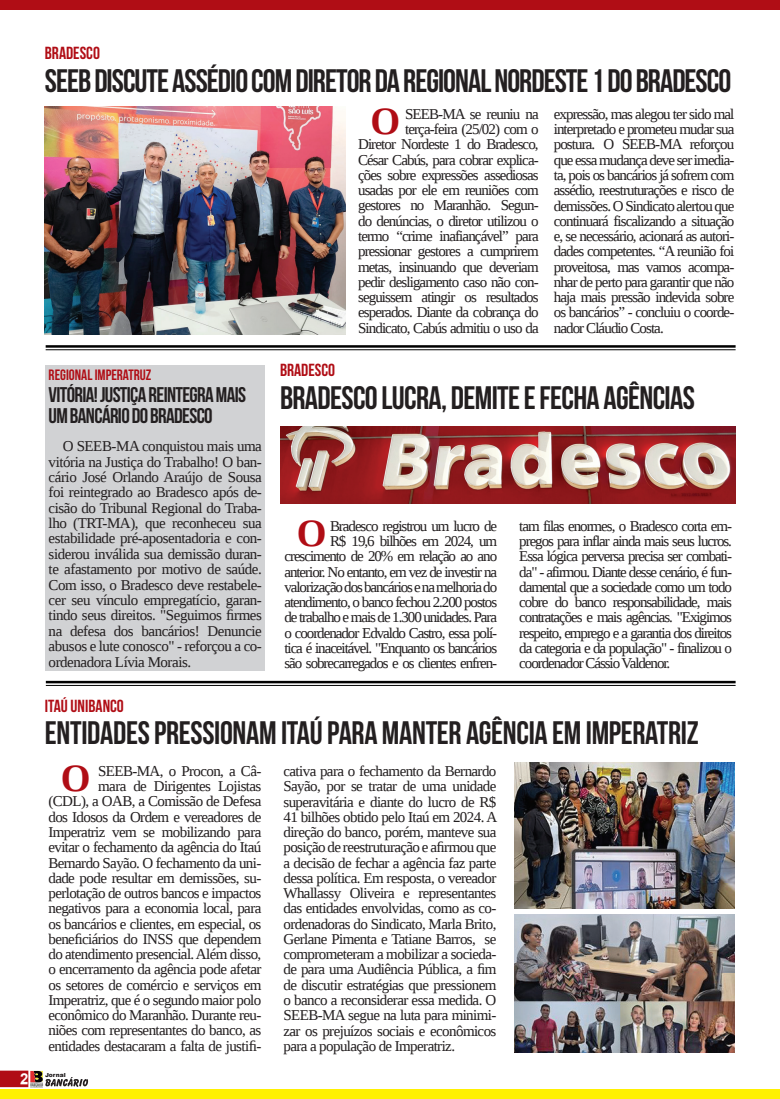
<style>
.page{position:relative;width:780px;height:1099px;background:#fff}
.page>*{position:absolute;margin:0;border:0;box-sizing:border-box;transform-origin:0 0}
.t1{font:700 38.25px "Liberation Serif";color:#b00d15}
.t2{font:32.5px "Bebas Neue";letter-spacing:-.02em;color:#231f20}
.t3{font:21.25px/21.2px "Bebas Neue";letter-spacing:-.03em;color:#231f20}
.t4{font:17.5px "Bebas Neue";color:#b00d15}
.t5{font:15px/15.2px "Liberation Serif";letter-spacing:-.06em;color:#231f20;text-align:justify}
.t6{font:15px/15.2px "Liberation Serif";letter-spacing:-.04em;color:#231f20;text-align:right}
.t7{font:15px "Bebas Neue";color:#b00d15}
.t8{font:700 15px "Arial";color:#fff}
.t9{font:900 6px "Arial";color:#231f20}
</style>
<div class="page">
<svg style="left:0;top:1070px;width:88px;height:18px"></svg>
<div style="left:0;top:1089px;width:779px;height:9px;background:#fff101"></div>
<div style="left:0;top:0;width:779px;height:10px;background:#b00d15"></div>
<hr style="left:46px;top:680px;width:689px;height:3px;background:#000">
<hr style="left:46px;top:685px;width:689px;height:1px;background:#000">
<hr style="left:46px;top:345px;width:689px;height:2px;background:#000">
<hr style="left:46px;top:349px;width:689px;height:1px;background:#000">
<img style="left:45px;top:106px;width:300px;height:229px">
<img style="left:281px;top:426px;width:454px;height:77px">
<div style="left:45px;top:365px;width:220px;height:305px;background:#d1d2d4"></div>
<img style="left:515px;top:762px;width:220px;height:146px">
<img style="left:515px;top:914px;width:219px;height:137px">
<p class="t4" style="left:45px;top:44px;width:57px">BRADESCO</p>
<h2 class="t2" style="left:45px;top:63px;width:687px">SEEB DISCUTE ASSÉDIO COM DIRETOR DA REGIONAL NORDESTE 1 DO BRADESCO</h2>
<p class="t7" style="left:49px;top:367px;width:104px">REGIONAL IMPERATRUZ</p>
<h3 class="t3" style="left:49px;top:383px;width:199px">VITÓRIA! JUSTIÇA REINTEGRA MAIS<br>UM BANCÁRIO DO BRADESCO</h3>
<p class="t5" style="left:49px;top:438px;width:215px;text-indent:14px">O SEEB-MA conquistou mais uma vitória na Justiça do Trabalho! O ban&shy;cário José Orlando Araújo de Sousa foi reintegrado ao Bradesco após de&shy;cisão do Tribunal Regional do Traba&shy;lho (TRT-MA), que reconheceu sua estabilidade pré-aposentadoria e con&shy;siderou inválida sua demissão duran&shy;te afastamento por motivo de saúde.<br>Com isso, o Bradesco deve restabele&shy;cer seu vínculo empregatício, garan&shy;tindo seus direitos. "Seguimos firmes na defesa dos bancários! Denuncie abusos e lute conosco" - reforçou a co&shy;ordenadora Lívia Morais.</p>
<p class="t5" style="left:358px;top:106px;width:182px;text-align:right">SEEB-MA se reuniu na terça-feira (25/02) com o<br>Diretor Nordeste 1 do Bradesco,<br>César Cabús, para cobrar explica&shy;ções sobre expressões assediosas usadas por ele em reuniões com gestores no Maranhão. Segun&shy;do denúncias, o diretor utilizou o termo “crime inafiançável” para pressionar gestores a cumprirem metas, insinuando que deveriam pedir desligamento caso não con&shy;seguissem atingir os resultados esperados. Diante da cobrança do<br>Sindicato, Cabús admitiu o uso da</p>
<p class="t5" style="left:553px;top:106px;width:182px">expressão, mas alegou ter sido mal interpretado e prometeu mudar sua postura. O SEEB-MA reforçou que essa mudança deve ser imedia&shy;ta, pois os bancários já sofrem com assédio, reestruturações e risco de demissões. O Sindicato alertou que continuará fiscalizando a situação e, se necessário, acionará as autori&shy;dades competentes. “A reunião foi proveitosa, mas vamos acompa&shy;nhar de perto para garantir que não haja mais pressão indevida sobre os bancários” - concluiu o coorde&shy;nador Cláudio Costa.</p>
<h1 class="t1" style="left:370px;top:96px;width:31px">O</h1>
<p class="t4" style="left:280px;top:360px;width:57px">BRADESCO</p>
<h2 class="t2" style="left:280px;top:379px;width:416px">BRADESCO LUCRA, DEMITE E FECHA AGÊNCIAS</h2>
<p class="t5" style="left:284px;top:518px;width:214px;text-align:right">Bradesco registrou um lucro de<br>R$ 19,6 bilhões em 2024, um crescimento de 20% em relação ao ano anterior. No entanto, em vez de investir na valorização dos bancários e na melhoria do atendimento, o banco fechou 2.200 postos de trabalho e mais de 1.300 unidades. Para o coordenador Edvaldo Castro, essa polí&shy;tica é inaceitável. "Enquanto os bancários são sobrecarregados e os clientes enfren-</p>
<p class="t5" style="left:519px;top:518px;width:214px">tam filas enormes, o Bradesco corta em&shy;pregos para inflar ainda mais seus lucros.<br>Essa lógica perversa precisa ser combati&shy;da" - afirmou. Diante desse cenário, é fun&shy;damental que a sociedade como um todo cobre do banco responsabilidade, mais contratações e mais agências. "Exigimos respeito, emprego e a garantia dos direitos da categoria e da população" - finalizou o coordenador Cássio Valdenor.</p>
<h1 class="t1" style="left:297px;top:507px;width:31px">O</h1>
<p class="t4" style="left:45px;top:696px;width:80px">ITAÚ UNIBANCO</p>
<h2 class="t2" style="left:45px;top:715px;width:655px">ENTIDADES PRESSIONAM ITAÚ PARA MANTER AGÊNCIA EM IMPERATRIZ</h2>
<p class="t6" style="left:48px;top:763px;width:214px">SEEB-MA, o Procon, a Câ-<br>mara de Dirigentes Lojistas<br>(CDL), a OAB, a Comissão de Defesa dos Idosos da Ordem e vereadores de Imperatriz vem se mobilizando para evitar o fechamento da agência do Itaú Bernardo Sayão. O fechamento da uni&shy;dade pode resultar em demissões, su&shy;perlotação de outros bancos e impactos negativos para a economia local, para os bancários e clientes, em especial, os beneficiários do INSS que dependem do atendimento presencial. Além disso, o encerramento da agência pode afetar os setores de comércio e serviços em Imperatriz, que é o segundo maior polo econômico do Maranhão. Durante reu&shy;niões com representantes do banco, as entidades destacaram a falta de justifi-</p>
<p class="t5" style="left:283px;top:763px;width:215px">cativa para o fechamento da Bernardo Sayão, por se tratar de uma unidade superavitária e diante do lucro de R$ 41 bilhões obtido pelo Itaú em 2024. A direção do banco, porém, manteve sua posição de reestruturação e afirmou que a decisão de fechar a agência faz parte dessa política. Em resposta, o vereador Whallassy Oliveira e representantes das entidades envolvidas, como as co&shy;ordenadoras do Sindicato, Marla Brito, Gerlane Pimenta e Tatiane Barros, se comprometeram a mobilizar a socieda&shy;de para uma Audiência Pública, a fim de discutir estratégias que pressionem o banco a reconsiderar essa medida. O SEEB-MA segue na luta para minimi&shy;zar os prejuízos sociais e econômicos para a população de Imperatriz.</p>
<h1 class="t1" style="left:61px;top:752px;width:31px">O</h1>
<p class="t8" style="left:20px;top:1068px;width:10px">2</p>
<p class="t9" style="left:45px;top:1070px;width:22px">Jornal</p>
</div>
